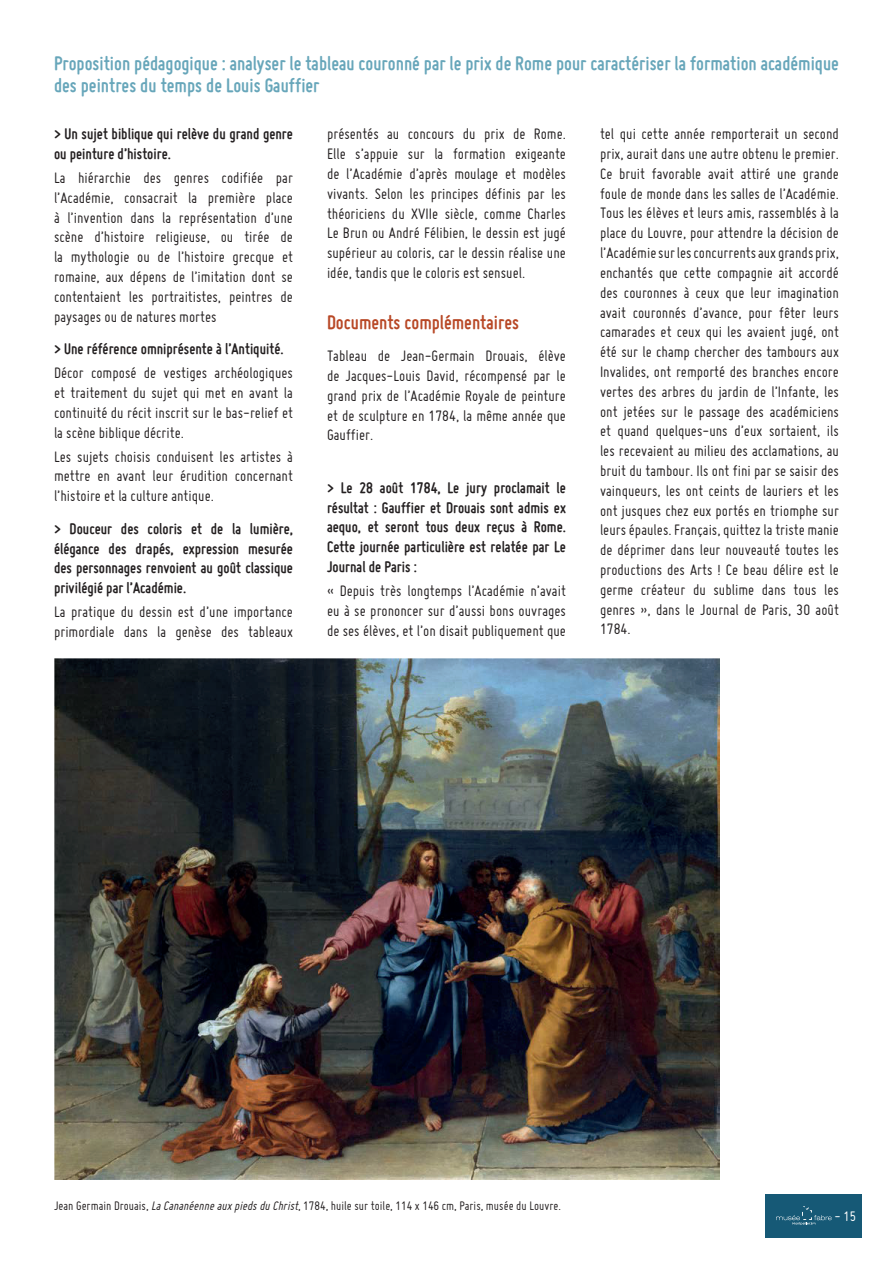
<style>
.page{position:relative;width:893px;height:1263px;background:#fff}
.page>*{position:absolute;margin:0;border:0;box-sizing:border-box;transform-origin:0 0}
.t1{font:700 21px/22.5px "Miso";color:#67a6ba}
.t2{font:700 21px "Miso";color:#b84826}
.t3{font:16.5px/19.8px "Miso";color:#231f20;text-align:justify}
.t4{font:700 16.5px/19.8px "Miso";color:#231f20;text-align:justify}
.t5{font:15px "Miso";color:#fff}
.t6{font:13.5px "Miso";color:#231f20}
.s1{font-style:italic}
</style>
<div class="page">
<img style="left:54px;top:658px;width:665px;height:521px">
<div style="left:765px;top:1194px;width:96px;height:43px;background:#165976"></div>
<svg style="left:776px;top:1206px;width:56px;height:19px"></svg>
<p class="t1" style="left:54px;top:52px;width:786px">Proposition pédagogique : analyser le tableau couronné par le prix de Rome pour caractériser la formation académique des peintres du temps de Louis Gauffier</p>
<p class="t4" style="left:54px;top:124px;width:240px">&gt; Un sujet biblique qui relève du grand genre ou peinture d’histoire.</p>
<p class="t3" style="left:54px;top:168px;width:240px">La hiérarchie des genres codifiée par l’Académie, consacrait la première place à l’invention dans la représentation d’une scène d’histoire religieuse, ou tirée de la mythologie ou de l’histoire grecque et romaine, aux dépens de l’imitation dont se contentaient les portraitistes, peintres de paysages ou de natures mortes</p>
<p class="t4" style="left:54px;top:339px;width:231px">&gt; Une référence omniprésente à l’Antiquité.</p>
<p class="t3" style="left:54px;top:363px;width:240px">Décor composé de vestiges archéologiques et traitement du sujet qui met en avant la continuité du récit inscrit sur le bas-relief et la scène biblique décrite.</p>
<p class="t3" style="left:54px;top:446px;width:240px">Les sujets choisis conduisent les artistes à mettre en avant leur érudition concernant l’histoire et la culture antique.</p>
<p class="t4" style="left:54px;top:518px;width:240px">&gt; Douceur des coloris et de la lumière, élégance des drapés, expression mesurée des personnages renvoient au goût classique privilégié par l’Académie.</p>
<p class="t3" style="left:54px;top:602px;width:240px">La pratique du dessin est d’une importance primordiale dans la genèse des tableaux</p>
<p class="t3" style="left:327px;top:124px;width:240px">présentés au concours du prix de Rome.<br>Elle s’appuie sur la formation exigeante de l’Académie d’après moulage et modèles vivants. Selon les principes définis par les théoriciens du XVIIe siècle, comme Charles Le Brun ou André Félibien, le dessin est jugé supérieur au coloris, car le dessin réalise une idée, tandis que le coloris est sensuel.</p>
<p class="t2" style="left:327px;top:310px;width:193px">Documents complémentaires</p>
<p class="t3" style="left:327px;top:346px;width:240px">Tableau de Jean-Germain Drouais, élève de Jacques-Louis David, récompensé par le grand prix de l’Académie Royale de peinture et de sculpture en 1784, la même année que Gauffier.</p>
<p class="t4" style="left:327px;top:477px;width:240px">&gt; Le 28 août 1784, Le jury proclamait le résultat : Gauffier et Drouais sont admis ex aequo, et seront tous deux reçus à Rome.<br>Cette journée particulière est relatée par Le Journal de Paris :</p>
<p class="t3" style="left:327px;top:581px;width:240px">« Depuis très longtemps l’Académie n’avait eu à se prononcer sur d’aussi bons ouvrages de ses élèves, et l’on disait publiquement que</p>
<p class="t3" style="left:600px;top:124px;width:240px">tel qui cette année remporterait un second prix, aurait dans une autre obtenu le premier.<br>Ce bruit favorable avait attiré une grande foule de monde dans les salles de l’Académie.<br>Tous les élèves et leurs amis, rassemblés à la place du Louvre, pour attendre la décision de l’Académie sur les concurrents aux grands prix, enchantés que cette compagnie ait accordé des couronnes à ceux que leur imagination avait couronnés d’avance, pour fêter leurs camarades et ceux qui les avaient jugé, ont été sur le champ chercher des tambours aux Invalides, ont remporté des branches encore vertes des arbres du jardin de l’Infante, les ont jetées sur le passage des académiciens et quand quelques-uns d’eux sortaient, ils les recevaient au milieu des acclamations, au bruit du tambour. Ils ont fini par se saisir des vainqueurs, les ont ceints de lauriers et les ont jusques chez eux portés en triomphe sur leurs épaules. Français, quittez la triste manie de déprimer dans leur nouveauté toutes les productions des Arts ! Ce beau délire est le germe créateur du sublime dans tous les genres », dans le Journal de Paris, 30 août 1784.</p>
<p class="t6" style="left:54px;top:1198px;width:508px">Jean Germain Drouais, <span class="s1">LaCananéenneauxpiedsduChrist</span>, 1784, huile sur toile, 114 x 146 cm, Paris, musée du Louvre.</p>
<p class="t5" style="left:834px;top:1208px;width:23px">- 15</p>
</div>
